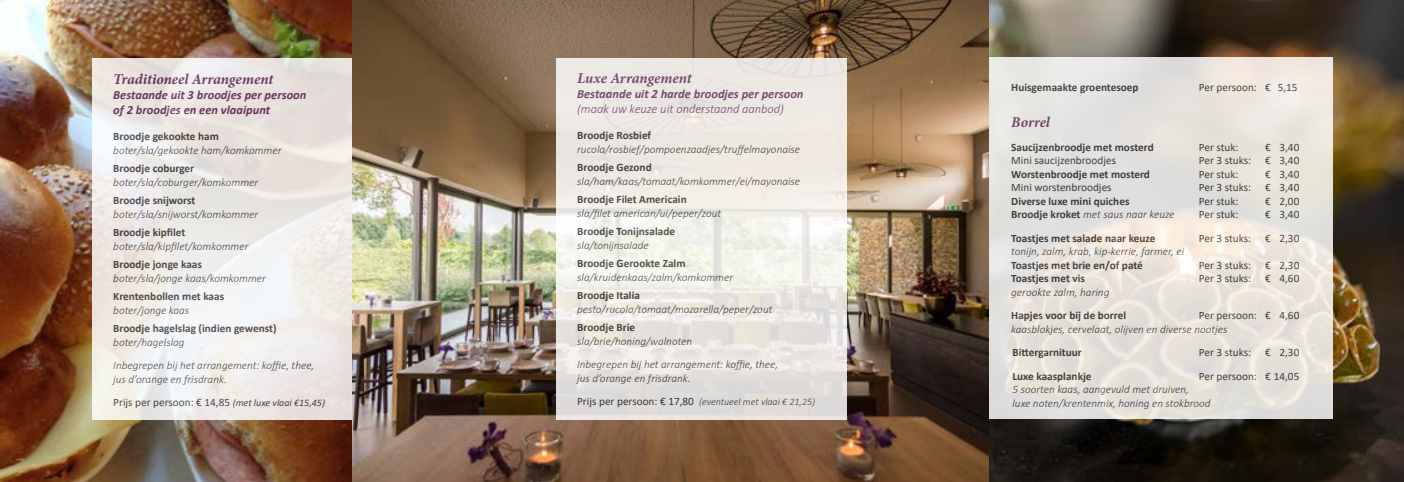
<style>
.page{position:relative;width:1404px;height:482px;background:#fff}
.page>*{position:absolute;margin:0;border:0;box-sizing:border-box;transform-origin:0 0}
.t1{font:italic 700 15px "Minion Pro";letter-spacing:-.005em;color:#636}
.t2{font:italic 700 15px "Minion Pro";letter-spacing:-.005em;color:#754775}
.t3{font:italic 700 12.5px/15px "Calibri";color:#636}
.t4{font:italic 700 12.5px "Calibri";color:#754775}
.t5{font:italic 300 12.5px "Calibri";color:#754775}
.t6{font:italic 300 11.25px/23.5px "Calibri";color:#414042}
.t7{font:700 11.25px "Calibri";color:#414042}
.t8{font:11.25px "Calibri";color:#414042}
.t9{font:italic 300 10px "Calibri";color:#414042}
.s1{font-weight:400;font-style:normal}
.s2{font-weight:400;font-size:10px}
.s3{font-weight:400;font-style:normal;font-size:11.25px}
.s4{font-weight:700;font-style:normal}
</style>
<div class="page">
<img style="left:351px;top:0;width:1052px;height:482px">
<img style="left:0;top:0;width:351px;height:482px">
<svg style="left:988px;top:57px;width:344px;height:362px;background:#e6e2dd"></svg>
<svg style="left:92px;top:58px;width:260px;height:361px;fill:#eeeae6"></svg>
<svg style="left:556px;top:58px;width:290px;height:361px;background:#ebe8e4"></svg>
<h1 class="t1" style="left:113px;top:69px;width:161px">Traditioneel Arrangement</h1>
<p class="t3" style="left:113px;top:87px;width:195px">Bestaande uit 3 broodjes per persoon of 2 broodjes en een vlaaipunt</p>
<p class="t7" style="left:113px;top:128px;width:107px">Broodje gekookte ham</p>
<p class="t6" style="left:113px;top:138px;width:170px">boter/sla/gekookte ham/komkommer</p>
<p class="t7" style="left:113px;top:160px;width:82px">Broodje coburger</p>
<p class="t6" style="left:113px;top:170px;width:146px">boter/sla/coburger/komkommer</p>
<p class="t7" style="left:113px;top:192px;width:84px">Broodje snijworst</p>
<p class="t6" style="left:113px;top:202px;width:146px">boter/sla/snijworst/komkommer</p>
<p class="t7" style="left:113px;top:224px;width:74px">Broodje kipfilet</p>
<p class="t6" style="left:113px;top:234px;width:137px">boter/sla/kipfilet/komkommer</p>
<p class="t7" style="left:113px;top:256px;width:90px">Broodje jonge kaas</p>
<p class="t6" style="left:113px;top:266px;width:154px">boter/sla/jonge kaas/komkommer</p>
<p class="t7" style="left:113px;top:288px;width:112px">Krentenbollen met kaas</p>
<p class="t6" style="left:113px;top:298px;width:77px">boter/jonge kaas</p>
<p class="t7" style="left:113px;top:320px;width:165px">Broodje hagelslag (indien gewenst)</p>
<p class="t6" style="left:113px;top:330px;width:202px">boter/hagelslag<br>Inbegrepen bij het arrangement: koffie, thee,</p>
<p class="t6" style="left:113px;top:367px;width:213px;line-height:23px">jus d’orange en frisdrank.<br><span class="s1">Prijs per persoon: € 14,85</span> <span class="s2">(met luxe vlaai €15,45)</span></p>
<h1 class="t2" style="left:577px;top:68px;width:116px">Luxe Arrangement</h1>
<p class="t4" style="left:577px;top:85px;width:228px">Bestaande uit 2 harde broodjes per persoon</p>
<p class="t5" style="left:577px;top:101px;width:208px">(maak uw keuze uit onderstaand aanbod)</p>
<p class="t7" style="left:577px;top:128px;width:75px">Broodje Rosbief</p>
<p class="t6" style="left:577px;top:137px;width:224px">rucola/rosbief/pompoenzaadjes/truffelmayonaise</p>
<p class="t7" style="left:577px;top:160px;width:76px">Broodje Gezond</p>
<p class="t6" style="left:577px;top:169px;width:224px">sla/ham/kaas/tomaat/komkommer/ei/mayonaise</p>
<p class="t7" style="left:577px;top:192px;width:111px">Broodje Filet Americain</p>
<p class="t6" style="left:577px;top:201px;width:146px">sla/filet american/ui/peper/zout</p>
<p class="t7" style="left:577px;top:224px;width:99px">Broodje Tonijnsalade</p>
<p class="t6" style="left:577px;top:233px;width:73px">sla/tonijnsalade</p>
<p class="t7" style="left:577px;top:256px;width:110px">Broodje Gerookte Zalm</p>
<p class="t6" style="left:577px;top:265px;width:157px">sla/kruidenkaas/zalm/komkommer</p>
<p class="t7" style="left:577px;top:288px;width:64px">Broodje Italia</p>
<p class="t6" style="left:577px;top:297px;width:197px">pesto/rucola/tomaat/mozarella/peper/zout</p>
<p class="t7" style="left:577px;top:320px;width:60px">Broodje Brie</p>
<p class="t6" style="left:577px;top:329px;width:202px">sla/brie/honing/walnoten<br>Inbegrepen bij het arrangement: koffie, thee,</p>
<p class="t6" style="left:577px;top:366px;width:115px">jus d’orange en frisdrank.</p>
<p class="t9" style="left:577px;top:395px;width:239px"><span class="s3">Prijs per persoon: € 17,80</span> (eventueel met vlaai € 21,25)</p>
<p class="t7" style="left:1011px;top:79px;width:129px">Huisgemaakte groentesoep</p>
<p class="t8" style="left:1198px;top:80px;width:100px">Per persoon: € 5,15</p>
<h1 class="t2" style="left:1011px;top:112px;width:40px">Borrel</h1>
<p class="t7" style="left:1011px;top:139px;width:144px">Saucijzenbroodje met mosterd</p>
<p class="t8" style="left:1198px;top:139px;width:41px">Per stuk:</p>
<p class="t8" style="left:1264px;top:139px;width:36px">€ 3,40</p>
<p class="t8" style="left:1011px;top:153px;width:106px">Mini saucijzenbroodjes</p>
<p class="t8" style="left:1198px;top:153px;width:102px">Per 3 stuks: € 3,40</p>
<p class="t7" style="left:1011px;top:166px;width:140px">Worstenbroodje met mosterd</p>
<p class="t8" style="left:1198px;top:166px;width:41px">Per stuk:</p>
<p class="t8" style="left:1264px;top:166px;width:36px">€ 3,40</p>
<p class="t8" style="left:1011px;top:180px;width:102px">Mini worstenbroodjes</p>
<p class="t8" style="left:1198px;top:180px;width:102px">Per 3 stuks: € 3,40</p>
<p class="t7" style="left:1011px;top:193px;width:120px">Diverse luxe mini quiches</p>
<p class="t8" style="left:1198px;top:193px;width:41px">Per stuk:</p>
<p class="t8" style="left:1264px;top:193px;width:36px">€ 2,00</p>
<p class="t6" style="left:1011px;top:203px;width:165px"><span class="s4">Broodje kroket</span> met saus naar keuze</p>
<p class="t8" style="left:1198px;top:207px;width:41px">Per stuk:</p>
<p class="t8" style="left:1264px;top:207px;width:36px">€ 3,40</p>
<p class="t7" style="left:1011px;top:230px;width:146px">Toastjes met salade naar keuze</p>
<p class="t8" style="left:1198px;top:230px;width:102px">Per 3 stuks: € 2,30</p>
<p class="t6" style="left:1011px;top:240px;width:174px">tonijn, zalm, krab, kip-kerrie, farmer, ei</p>
<p class="t7" style="left:1011px;top:257px;width:133px">Toastjes met brie en/of paté</p>
<p class="t8" style="left:1198px;top:257px;width:102px">Per 3 stuks: € 2,30</p>
<p class="t7" style="left:1011px;top:270px;width:75px">Toastjes met vis</p>
<p class="t8" style="left:1198px;top:271px;width:102px">Per 3 stuks: € 4,60</p>
<p class="t6" style="left:1011px;top:280px;width:100px">gerookte zalm, haring</p>
<p class="t7" style="left:1011px;top:307px;width:116px">Hapjes voor bij de borrel</p>
<p class="t8" style="left:1198px;top:308px;width:102px">Per persoon: € 4,60</p>
<p class="t6" style="left:1011px;top:317px;width:218px">kaasblokjes, cervelaat, olijven en diverse nootjes</p>
<p class="t7" style="left:1012px;top:344px;width:71px">Bittergarnituur</p>
<p class="t8" style="left:1198px;top:345px;width:102px">Per 3 stuks: € 2,30</p>
<p class="t7" style="left:1012px;top:368px;width:81px">Luxe kaasplankje</p>
<p class="t8" style="left:1198px;top:368px;width:102px">Per persoon: € 14,05</p>
<p class="t6" style="left:1012px;top:383px;width:200px;line-height:13.5px">5 soorten kaas, aangevuld met druiven,<br>luxe noten/krentenmix, honing en stokbrood</p>
</div>
